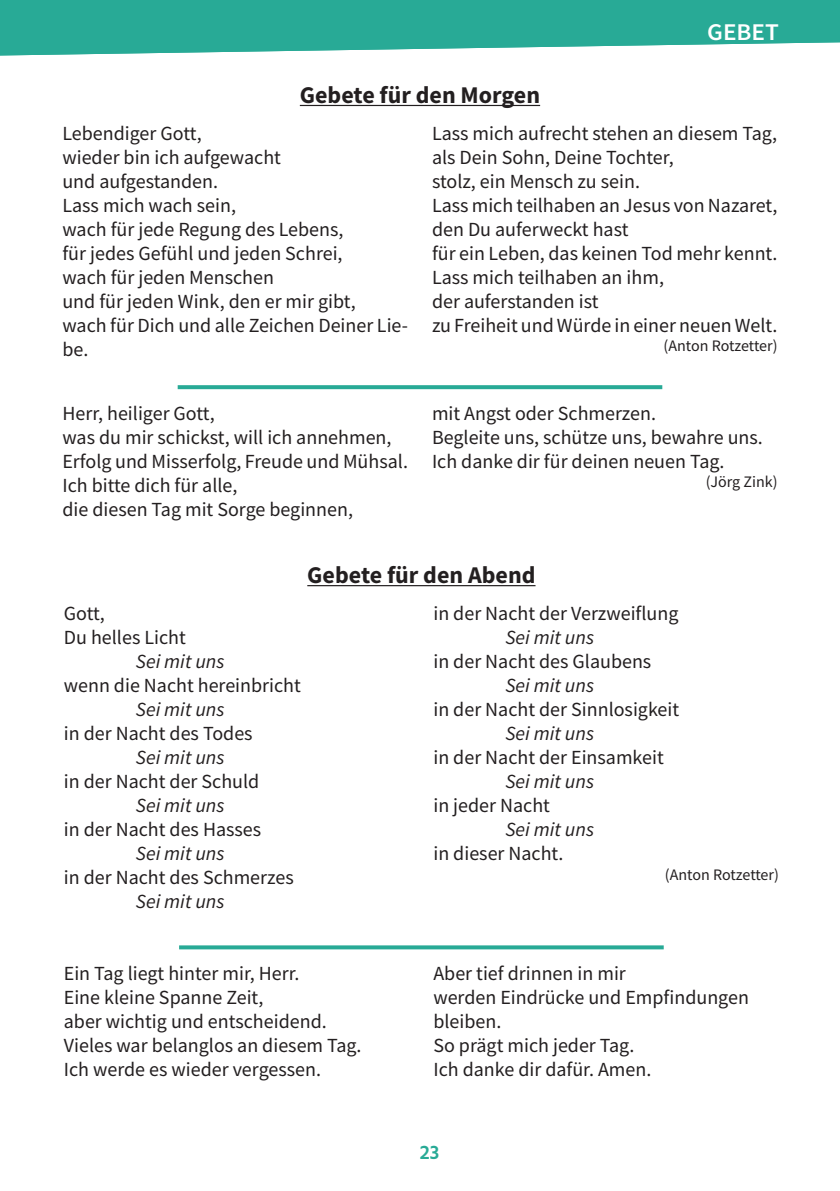
<style>
.page{position:relative;width:840px;height:1191px;background:#fff}
.page>*{position:absolute;margin:0;border:0;box-sizing:border-box;transform-origin:0 0}
.t1{font:700 24px "Source Sans Pro";color:#231f20}
.t2{font:600 24px "Source Sans Pro";color:#fff;scale:1.05 1}
.t3{font:20px/24px "Source Sans Pro";color:#231f20}
.t4{font:italic 20px "Source Sans Pro";color:#231f20}
.t5{font:600 20px "Hind";color:#28aa96}
.t6{font:16px "Source Sans Pro";letter-spacing:-.005em;color:#231f20}
</style>
<div class="page">
<svg style="left:0;top:0;width:839px;height:56px;background:#42b4a2"></svg>
<hr style="left:300px;top:105px;width:240px;height:1px;background:#231f20">
<hr style="left:307px;top:585px;width:228px;height:1px;background:#231f20">
<svg style="left:179px;top:945px;width:484px;height:4px;background:#3db2a0"></svg>
<svg style="left:177px;top:385px;width:485px;height:4px;background:#31ad9a"></svg>
<p class="t1" style="left:300px;top:79px;width:242px">Gebete für den Morgen</p>
<p class="t2" style="left:706px;top:16px;width:70px">Gebet</p>
<p class="t3" style="left:62px;top:121px;width:141px">Lebendiger Gott,</p>
<p class="t3" style="left:62px;top:145px;width:220px">wieder bin ich aufgewacht</p>
<p class="t3" style="left:62px;top:169px;width:157px">und aufgestanden.</p>
<p class="t3" style="left:62px;top:193px;width:175px">Lass mich wach sein,</p>
<p class="t3" style="left:62px;top:217px;width:282px">wach für jede Regung des Lebens,</p>
<p class="t3" style="left:62px;top:241px;width:281px">für jedes Gefühl und jeden Schrei,</p>
<p class="t3" style="left:62px;top:265px;width:213px">wach für jeden Menschen</p>
<p class="t3" style="left:62px;top:289px;width:294px">und für jeden Wink, den er mir gibt,</p>
<p class="t3" style="left:62px;top:313px;width:347px">wach für Dich und alle Zeichen Deiner Lie&shy;be.</p>
<p class="t3" style="left:62px;top:401px;width:154px">Herr, heiliger Gott,</p>
<p class="t3" style="left:62px;top:425px;width:330px">was du mir schickst, will ich annehmen,</p>
<p class="t3" style="left:62px;top:449px;width:347px">Erfolg und Misserfolg, Freude und Mühsal.</p>
<p class="t3" style="left:62px;top:473px;width:176px">Ich bitte dich für alle,</p>
<p class="t3" style="left:62px;top:497px;width:292px">die diesen Tag mit Sorge beginnen,</p>
<p class="t3" style="left:432px;top:121px;width:346px">Lass mich aufrecht stehen an diesem Tag,</p>
<p class="t3" style="left:432px;top:145px;width:243px">als Dein Sohn, Deine Tochter,</p>
<p class="t3" style="left:432px;top:169px;width:209px">stolz, ein Mensch zu sein.</p>
<p class="t3" style="left:432px;top:193px;width:347px">Lass mich teilhaben an Jesus von Nazaret,</p>
<p class="t3" style="left:432px;top:217px;width:198px">den Du auferweckt hast</p>
<p class="t3" style="left:432px;top:241px;width:347px">für ein Leben, das keinen Tod mehr kennt.</p>
<p class="t3" style="left:432px;top:265px;width:233px">Lass mich teilhaben an ihm,</p>
<p class="t3" style="left:432px;top:289px;width:168px">der auferstanden ist</p>
<p class="t3" style="left:432px;top:313px;width:347px">zu Freiheit und Würde in einer neuen Welt.</p>
<p class="t6" style="left:663px;top:336px;width:115px">(Anton Rotzetter)</p>
<p class="t3" style="left:432px;top:401px;width:225px">mit Angst oder Schmerzen.</p>
<p class="t3" style="left:432px;top:425px;width:332px">Begleite uns, schütze uns, bewahre uns.</p>
<p class="t3" style="left:432px;top:449px;width:294px">Ich danke dir für deinen neuen Tag.</p>
<p class="t6" style="left:705px;top:472px;width:73px">(Jörg Zink)</p>
<p class="t1" style="left:307px;top:559px;width:229px">Gebete für den Abend</p>
<p class="t3" style="left:64px;top:601px;width:43px">Gott,</p>
<p class="t3" style="left:64px;top:625px;width:123px">Du helles Licht</p>
<p class="t4" style="left:136px;top:649px;width:90px">Sei mit uns</p>
<p class="t3" style="left:64px;top:673px;width:238px">wenn die Nacht hereinbricht</p>
<p class="t4" style="left:136px;top:697px;width:90px">Sei mit uns</p>
<p class="t3" style="left:64px;top:721px;width:190px">in der Nacht des Todes</p>
<p class="t4" style="left:136px;top:745px;width:90px">Sei mit uns</p>
<p class="t3" style="left:64px;top:769px;width:197px">in der Nacht der Schuld</p>
<p class="t4" style="left:136px;top:793px;width:90px">Sei mit uns</p>
<p class="t3" style="left:64px;top:817px;width:199px">in der Nacht des Hasses</p>
<p class="t4" style="left:136px;top:841px;width:90px">Sei mit uns</p>
<p class="t3" style="left:64px;top:865px;width:231px">in der Nacht des Schmerzes</p>
<p class="t4" style="left:136px;top:889px;width:90px">Sei mit uns</p>
<p class="t3" style="left:64px;top:961px;width:237px">Ein Tag liegt hinter mir, Herr.</p>
<p class="t3" style="left:64px;top:985px;width:201px">Eine kleine Spanne Zeit,</p>
<p class="t3" style="left:64px;top:1009px;width:264px">aber wichtig und entscheidend.</p>
<p class="t3" style="left:64px;top:1033px;width:299px">Vieles war belanglos an diesem Tag.</p>
<p class="t3" style="left:64px;top:1057px;width:258px">Ich werde es wieder vergessen.</p>
<p class="t3" style="left:433px;top:601px;width:246px">in der Nacht der Verzweiflung</p>
<p class="t4" style="left:505px;top:625px;width:90px">Sei mit uns</p>
<p class="t3" style="left:433px;top:649px;width:219px">in der Nacht des Glaubens</p>
<p class="t4" style="left:505px;top:673px;width:90px">Sei mit uns</p>
<p class="t3" style="left:433px;top:697px;width:247px">in der Nacht der Sinnlosigkeit</p>
<p class="t4" style="left:505px;top:721px;width:90px">Sei mit uns</p>
<p class="t3" style="left:433px;top:745px;width:232px">in der Nacht der Einsamkeit</p>
<p class="t4" style="left:505px;top:769px;width:90px">Sei mit uns</p>
<p class="t3" style="left:433px;top:793px;width:118px">in jeder Nacht</p>
<p class="t4" style="left:505px;top:817px;width:90px">Sei mit uns</p>
<p class="t3" style="left:433px;top:841px;width:131px">in dieser Nacht.</p>
<p class="t6" style="left:664px;top:864px;width:115px">(Anton Rotzetter)</p>
<p class="t3" style="left:433px;top:961px;width:194px">Aber tief drinnen in mir</p>
<p class="t3" style="left:433px;top:985px;width:317px">werden Eindrücke und Empfindungen bleiben.</p>
<p class="t3" style="left:433px;top:1033px;width:202px">So prägt mich jeder Tag.</p>
<p class="t3" style="left:433px;top:1057px;width:219px">Ich danke dir dafür. Amen.</p>
<p class="t5" style="left:420px;top:1140px;width:21px">23</p>
</div>
